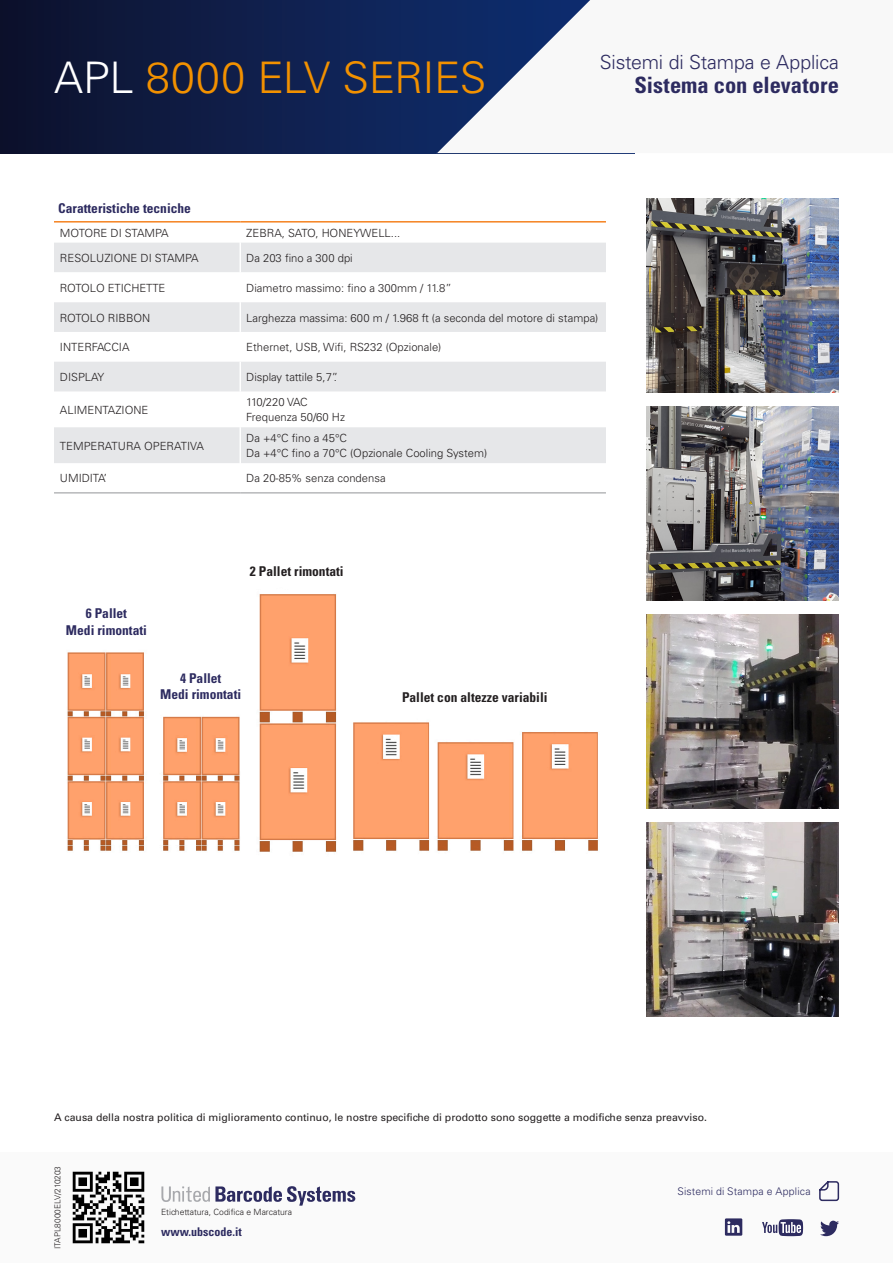
<style>
.page{position:relative;width:893px;height:1263px;background:#fff}
.page>*{position:absolute;margin:0;border:0;box-sizing:border-box;transform-origin:0 0}
.t1{font:300 43.5px "Univers";letter-spacing:-.01em;color:#f29100}
.t2{font:700 condensed 22.5px "Univers";color:#2d2b60}
.t3{font:300 19.5px "Univers";letter-spacing:-.01em;color:#2d2b60}
.t4{font:700 condensed 13.5px "Univers";color:#2d2b60}
.t5{font:700 condensed 13.5px "Univers";color:#231f20}
.t6{font:700 condensed 12px "Univers";color:#2d2b60}
.t7{font:300 11.25px "Univers";color:#231f20}
.t8{font:300 11.25px "Univers";letter-spacing:-.055em;color:#231f20}
.t9{font:10.5px "Univers";color:#231f20}
.t10{font:300 10.5px "Univers";letter-spacing:.015em;color:#2d2b60}
.t11{font:300 8.55px "Univers";color:#231f20}
.t12{font:300 8.25px "Univers";color:#231f20}
.s1{color:#fff}
</style>
<div class="page">
<div style="left:0;top:1152px;width:893px;height:111px;background:#fafafa"></div>
<svg style="left:0;top:0;width:437px;height:153px;background:#0e1c46"></svg>
<svg style="left:437px;top:0;width:154px;height:153px"></svg>
<svg style="left:725px;top:1218px;width:17px;height:18px"></svg>
<svg style="left:762px;top:1219px;width:41px;height:17px"></svg>
<svg style="left:820px;top:1221px;width:19px;height:15px"></svg>
<img style="left:646px;top:406px;width:193px;height:194px">
<img style="left:646px;top:822px;width:193px;height:194px">
<img style="left:646px;top:198px;width:193px;height:195px">
<img style="left:646px;top:614px;width:193px;height:194px">
<svg style="left:54px;top:302px;width:552px;height:161px;fill:#e6e7e9"></svg>
<div style="left:54px;top:243px;width:552px;height:29px;background:#e6e7e9"></div>
<hr style="left:240px;top:302px;width:1px;height:30px;background:#fff">
<svg style="left:240px;top:362px;width:1px;height:29px"></svg>
<hr style="left:240px;top:391px;width:1px;height:36px;background:#fff">
<hr style="left:240px;top:427px;width:1px;height:36px;background:#fff">
<hr style="left:54px;top:221px;width:186px;height:2px;background:#f58220">
<hr style="left:240px;top:221px;width:366px;height:2px;background:#f58220">
<hr style="left:54px;top:493px;width:186px;height:1px;background:#939598">
<hr style="left:240px;top:493px;width:366px;height:1px;background:#939598">
<img style="left:67px;top:594px;width:531px;height:258px">
<div style="left:54px;top:609px;width:96px;height:37px;background:#fff"></div>
<div style="left:156px;top:675px;width:96px;height:38px;background:#fff"></div>
<div style="left:366px;top:683px;width:201px;height:30px;background:#fff"></div>
<svg style="left:819px;top:1181px;width:21px;height:21px"></svg>
<svg style="left:161px;top:1186px;width:194px;height:20px"></svg>
<img style="left:72px;top:1171px;width:73px;height:73px">
<p class="t1" style="left:54px;top:52px;width:434px"><span class="s1">APL</span> 8000 ELV SERIES</p>
<p class="t3" style="left:600px;top:51px;width:241px">Sistemi di Stampa e Applica</p>
<p class="t2" style="left:635px;top:71px;width:206px">Sistema con elevatore</p>
<p class="t4" style="left:58px;top:200px;width:134px">Caratteristiche tecniche</p>
<p class="t7" style="left:60px;top:226px;width:110px">MOTORE DI STAMPA</p>
<p class="t7" style="left:246px;top:226px;width:156px">ZEBRA, SATO, HONEYWELL...</p>
<p class="t7" style="left:60px;top:251px;width:140px">RESOLUZIONE DI STAMPA</p>
<p class="t7" style="left:246px;top:251px;width:108px">Da 203 fino a 300 dpi</p>
<p class="t7" style="left:60px;top:281px;width:107px">ROTOLO ETICHETTE</p>
<p class="t7" style="left:246px;top:281px;width:207px">Diametro massimo: fino a 300mm / 11.8”</p>
<p class="t7" style="left:60px;top:311px;width:92px">ROTOLO RIBBON</p>
<p class="t7" style="left:246px;top:311px;width:354px">Larghezza massima: 600 m / 1.968 ft (a seconda del motore di stampa)</p>
<p class="t7" style="left:60px;top:340px;width:71px">INTERFACCIA</p>
<p class="t7" style="left:246px;top:340px;width:197px">Ethernet, USB, Wifi, RS232 (Opzionale)</p>
<p class="t7" style="left:60px;top:370px;width:46px">DISPLAY</p>
<p class="t7" style="left:246px;top:370px;width:93px">Display tattile 5,7”.</p>
<p class="t7" style="left:60px;top:403px;width:90px">ALIMENTAZIONE</p>
<p class="t8" style="left:246px;top:396px;width:63px">110/220 VAC</p>
<p class="t7" style="left:246px;top:411px;width:100px">Frequenza 50/60 Hz</p>
<p class="t7" style="left:60px;top:439px;width:145px">TEMPERATURA OPERATIVA</p>
<p class="t7" style="left:246px;top:431px;width:102px">Da +4°C fino a 45°C</p>
<p class="t7" style="left:246px;top:446px;width:242px">Da +4°C fino a 70°C (Opzionale Cooling System)</p>
<p class="t7" style="left:60px;top:472px;width:48px">UMIDITA’</p>
<p class="t7" style="left:246px;top:472px;width:141px">Da 20-85% senza condensa</p>
<p class="t4" style="left:86px;top:605px;width:43px">6 Pallet</p>
<p class="t4" style="left:66px;top:622px;width:82px">Medi rimontati</p>
<p class="t5" style="left:250px;top:563px;width:95px">2 Pallet rimontati</p>
<p class="t4" style="left:180px;top:669px;width:43px">4 Pallet</p>
<p class="t4" style="left:160px;top:686px;width:83px">Medi rimontati</p>
<p class="t5" style="left:402px;top:689px;width:147px">Pallet con altezze variabili</p>
<p class="t9" style="left:54px;top:1111px;width:655px">A causa della nostra politica di miglioramento continuo, le nostre specifiche di prodotto sono soggette a modifiche senza preavviso.</p>
<p class="t12" style="left:53px;top:1249px;width:84px;rotate:-90deg">ITAPL8000ELV/210203</p>
<p class="t11" style="left:161px;top:1206px;width:132px">Etichettatura, Codifica e Marcatura</p>
<p class="t6" style="left:161px;top:1224px;width:82px">www.ubscode.it</p>
<p class="t10" style="left:677px;top:1185px;width:135px">Sistemi di Stampa e Applica</p>
</div>
